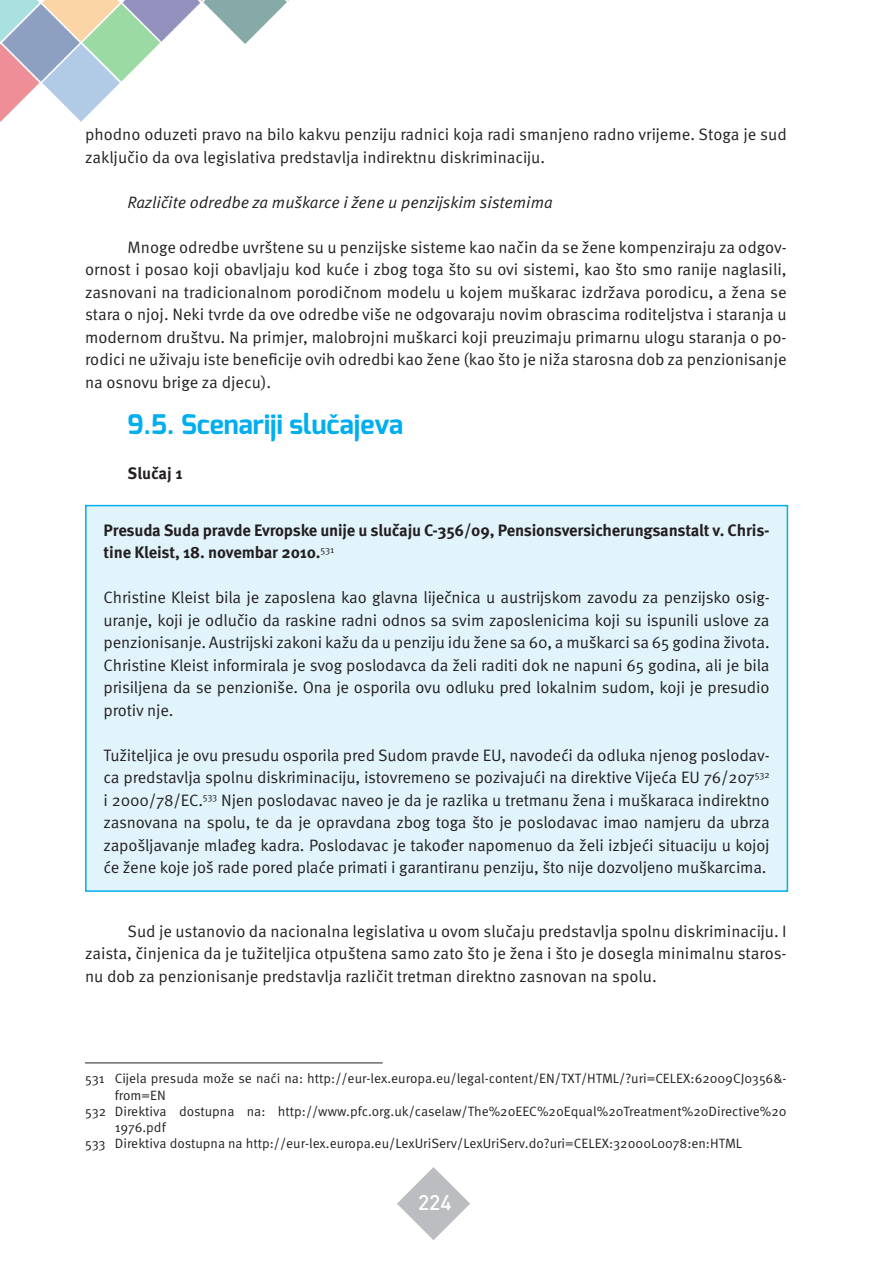
<style>
.page{position:relative;width:893px;height:1263px;background:#fff}
.page>*{position:absolute;margin:0;border:0;box-sizing:border-box;transform-origin:0 0}
.t1{font:700 27px "Exo";color:#00aeef}
.t2{font:500 21px "DIN Pro";color:#fff}
.t3{font:16.5px/22.5px "Meta Pro";letter-spacing:-.005em;color:#231f20;text-align:justify}
.t4{font:700 16.5px/22.5px "Meta Pro";letter-spacing:-.01em;color:#231f20}
.t5{font:italic 16.5px "Meta Pro";color:#231f20}
.t6{font:13.5px "Meta Pro";color:#231f20}
</style>
<div class="page">
<svg style="left:397px;top:1167px;width:73px;height:73px"></svg>
<img style="left:0;top:0;width:289px;height:122px">
<div style="left:86px;top:506px;width:701px;height:385px;background:#e1f4fc"></div>
<div style="left:85px;top:505px;width:703px;height:387px;border:2px solid #00aeef"></div>
<hr style="left:85px;top:1062px;width:298px;height:1px;background:#231f20">
<p class="t3" style="left:85px;top:124px;width:703px">phodno oduzeti pravo na bilo kakvu penziju radnici koja radi smanjeno radno vrijeme. Stoga je sud zaključio da ova legislativa predstavlja indirektnu diskriminaciju.</p>
<p class="t5" style="left:128px;top:191px;width:427px">Različite odredbe za muškarce i žene u penzijskim sistemima</p>
<p class="t3" style="left:85px;top:236px;width:703px;text-indent:43px">Mnoge odredbe uvrštene su u penzijske sisteme kao način da se žene kompenziraju za odgov&shy;ornost i posao koji obavljaju kod kuće i zbog toga što su ovi sistemi, kao što smo ranije naglasili, zasnovani na tradicionalnom porodičnom modelu u kojem muškarac izdržava porodicu, a žena se stara o njoj. Neki tvrde da ove odredbe više ne odgovaraju novim obrascima roditeljstva i staranja u modernom društvu. Na primjer, malobrojni muškarci koji preuzimaju primarnu ulogu staranja o po&shy;rodici ne uživaju iste beneficije ovih odredbi kao žene (kao što je niža starosna dob za penzionisanje na osnovu brige za djecu).</p>
<h1 class="t1" style="left:128px;top:407px;width:277px">9.5. Scenariji slučajeva</h1>
<p class="t4" style="left:128px;top:463px;width:57px">Slučaj 1</p>
<p class="t4" style="left:104px;top:519px;width:668px">Presuda Suda pravde Evropske unije u slučaju C-356/09, Pensionsversicherungsanstalt v. Chris&shy;tine Kleist, 18. novembar 2010.<sup>531</sup></p>
<p class="t3" style="left:104px;top:587px;width:668px">Christine Kleist bila je zaposlena kao glavna liječnica u austrijskom zavodu za penzijsko osig&shy;uranje, koji je odlučio da raskine radni odnos sa svim zaposlenicima koji su ispunili uslove za penzionisanje. Austrijski zakoni kažu da u penziju idu žene sa 60, a muškarci sa 65 godina života.<br>Christine Kleist informirala je svog poslodavca da želi raditi dok ne napuni 65 godina, ali je bila prisiljena da se penzioniše. Ona je osporila ovu odluku pred lokalnim sudom, koji je presudio protiv nje.</p>
<p class="t3" style="left:104px;top:744px;width:668px">Tužiteljica je ovu presudu osporila pred Sudom pravde EU, navodeći da odluka njenog poslodav&shy;ca predstavlja spolnu diskriminaciju, istovremeno se pozivajući na direktive Vijeća EU 76/207<sup>532 </sup>i 2000/78/EC.<sup>533</sup> Njen poslodavac naveo je da je razlika u tretmanu žena i muškaraca indirektno zasnovana na spolu, te da je opravdana zbog toga što je poslodavac imao namjeru da ubrza zapošljavanje mlađeg kadra. Poslodavac je također napomenuo da želi izbjeći situaciju u kojoj će žene koje još rade pored plaće primati i garantiranu penziju, što nije dozvoljeno muškarcima.</p>
<p class="t3" style="left:85px;top:920px;width:703px;text-indent:43px">Sud je ustanovio da nacionalna legislativa u ovom slučaju predstavlja spolnu diskriminaciju. I zaista, činjenica da je tužiteljica otpuštena samo zato što je žena i što je dosegla minimalnu staros&shy;nu dob za penzionisanje predstavlja različit tretman direktno zasnovan na spolu.</p>
<p class="t6" style="left:85px;top:1070px;width:703px">531 Cijela presuda može se naći na: http://eur-lex.europa.eu/legal-content/EN/TXT/HTML/?uri=CELEX:62009CJ0356&amp;-</p>
<p class="t6" style="left:115px;top:1086px;width:53px">from=EN</p>
<p class="t6" style="left:85px;top:1102px;width:703px">532 Direktiva dostupna na: http://www.pfc.org.uk/caselaw/The%20EEC%20Equal%20Treatment%20Directive%20</p>
<p class="t6" style="left:115px;top:1119px;width:52px">1976.pdf</p>
<p class="t6" style="left:85px;top:1135px;width:659px">533 Direktiva dostupna na http://eur-lex.europa.eu/LexUriServ/LexUriServ.do?uri=CELEX:32000L0078:en:HTML</p>
<p class="t2" style="left:418px;top:1188px;width:35px">224</p>
</div>
